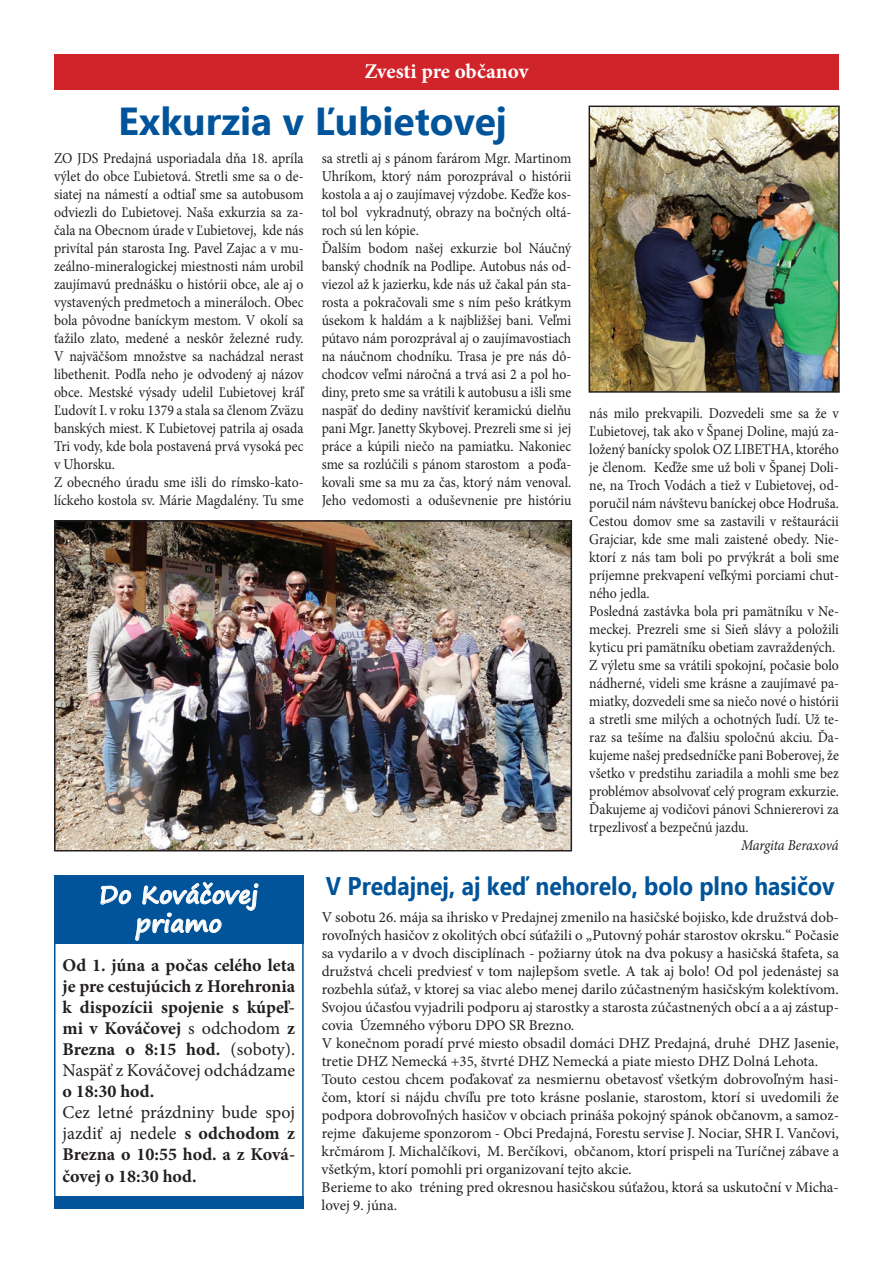
<style>
.page{position:relative;width:893px;height:1263px;background:#fff}
.page>*{position:absolute;margin:0;border:0;box-sizing:border-box;transform-origin:0 0}
.t1{font:700 39px "Ebrima";color:#015499}
.t2{font:700 25.5px "Ebrima";color:#015499;scale:.9 1}
.t3{font:700 24px/28.8px "Segoe Print";color:#fff;text-align:center}
.t4{font:700 21px "Minion Pro";color:#fff}
.t5{font:700 18px/21px "Minion Pro";color:#231f20;text-align:justify}
.t6{font:15px/18px "Minion Pro";color:#231f20;scale:.92 1}
.t7{font:15px/18px "Minion Pro";color:#231f20}
.t8{font:italic 15px "Minion Pro";letter-spacing:-.005em;color:#231f20;scale:.92 1}
.s1{font-weight:400}
</style>
<div class="page">
<div style="left:54px;top:54px;width:785px;height:36px;background:#d1232a"></div>
<img style="left:57px;top:523px;width:512px;height:325px">
<div style="left:54px;top:520px;width:518px;height:331px;border:2px solid #231f20"></div>
<div style="left:54px;top:875px;width:250px;height:69px;background:#015499"></div>
<svg style="left:100px;top:882px;width:159px;height:59px"></svg>
<div style="left:54px;top:1196px;width:250px;height:13px;background:#015499"></div>
<div style="left:54px;top:875px;width:250px;height:334px;border:2px solid #015499"></div>
<img style="left:592px;top:109px;width:245px;height:281px">
<div style="left:589px;top:106px;width:251px;height:287px;border:2px solid #231f20"></div>
<h3 class="t4" style="left:364px;top:57px;width:166px">Zvesti pre občanov</h3>
<h1 class="t1" style="left:118px;top:92px;width:393px">Exkurzia v Ľubietovej</h1>
<p class="t6" style="left:54px;top:149px;width:273px">ZO JDS Predajná usporiadala dňa 18. apríla výlet do obce Ľubietová. Stretli sme sa o de&shy;siatej na námestí a odtiaľ sme sa autobusom odviezli do Ľubietovej. Naša exkurzia sa za&shy;čala na Obecnom úrade v Ľubietovej, kde nás privítal pán starosta Ing. Pavel Zajac a v mu&shy;zeálno-mineralogickej miestnosti nám urobil zaujímavú prednášku o histórii obce, ale aj o vystavených predmetoch a mineráloch. Obec bola pôvodne baníckym mestom. V okolí sa ťažilo zlato, medené a neskôr železné rudy.<br>V najväčšom množstve sa nachádzal nerast libethenit. Podľa neho je odvodený aj názov obce. Mestské výsady udelil Ľubietovej kráľ Ľudovít I. v roku 1379 a stala sa členom Zväzu banských miest. K Ľubietovej patrila aj osada Tri vody, kde bola postavená prvá vysoká pec v Uhorsku.<br>Z obecného úradu sme išli do rímsko-kato&shy;líckeho kostola sv. Márie Magdalény. Tu sme</p>
<p class="t6" style="left:322px;top:149px;width:273px">sa stretli aj s pánom farárom Mgr. Martinom Uhríkom, ktorý nám porozprával o histórii kostola a aj o zaujímavej výzdobe. Keďže kos&shy;tol bol vykradnutý, obrazy na bočných oltá&shy;roch sú len kópie.<br>Ďalším bodom našej exkurzie bol Náučný banský chodník na Podlipe. Autobus nás od&shy;viezol až k jazierku, kde nás už čakal pán sta&shy;rosta a pokračovali sme s ním pešo krátkym úsekom k haldám a k najbližšej bani. Veľmi pútavo nám porozprával aj o zaujímavostiach na náučnom chodníku. Trasa je pre nás dô&shy;chodcov veľmi náročná a trvá asi 2 a pol ho&shy;diny, preto sme sa vrátili k autobusu a išli sme naspäť do dediny navštíviť keramickú dielňu pani Mgr. Janetty Skybovej. Prezreli sme si jej práce a kúpili niečo na pamiatku. Nakoniec sme sa rozlúčili s pánom starostom a poďa&shy;kovali sme sa mu za čas, ktorý nám venoval.<br>Jeho vedomosti a oduševnenie pre históriu</p>
<p class="t6" style="left:589px;top:404px;width:273px">nás milo prekvapili. Dozvedeli sme sa že v Ľubietovej, tak ako v Španej Doline, majú za&shy;ložený banícky spolok OZ LIBETHA, ktorého je členom. Keďže sme už boli v Španej Doli&shy;ne, na Troch Vodách a tiež v Ľubietovej, od&shy;poručil nám návštevu baníckej obce Hodruša.<br>Cestou domov sme sa zastavili v reštaurácii Grajciar, kde sme mali zaistené obedy. Nie&shy;ktorí z nás tam boli po prvýkrát a boli sme príjemne prekvapení veľkými porciami chut&shy;ného jedla.<br>Posledná zastávka bola pri pamätníku v Ne&shy;meckej. Prezreli sme si Sieň slávy a položili kyticu pri pamätníku obetiam zavraždených.<br>Z výletu sme sa vrátili spokojní, počasie bolo nádherné, videli sme krásne a zaujímavé pa&shy;miatky, dozvedeli sme sa niečo nové o histórii a stretli sme milých a ochotných ľudí. Už te&shy;raz sa tešíme na ďalšiu spoločnú akciu. Ďa&shy;kujeme našej predsedníčke pani Boberovej, že všetko v predstihu zariadila a mohli sme bez problémov absolvovať celý program exkurzie.<br>Ďakujeme aj vodičovi pánovi Schniererovi za trpezlivosť a bezpečnú jazdu.</p>
<p class="t8" style="left:741px;top:835px;width:108px">Margita Beraxová</p>
<h3 class="t3" style="left:99px;top:879px;width:161px">Do Kováčovej priamo</h3>
<p class="t5" style="left:63px;top:954px;width:234px">Od 1. júna a počas celého leta je pre cestujúcich z Horehronia k dispozícii spojenie s kúpeľ&shy;mi v Kováčovej <span class="s1">s odchodom</span> z Brezna o 8:15 hod. <span class="s1">(soboty).<br>Naspäť z Kováčovej odchádzame</span></p>
<p class="t5" style="left:63px;top:1080px;width:93px">o 18:30 hod.</p>
<p class="t5" style="left:63px;top:1101px;width:234px"><span class="s1">Cez letné prázdniny bude spoj jazdiť aj nedele</span> s odchodom z Brezna o 10:55 hod. a z Ková&shy;čovej o 18:30 hod.</p>
<h2 class="t2" style="left:326px;top:867px;width:567px">V Predajnej, aj keď nehorelo, bolo plno hasičov</h2>
<p class="t7" style="left:322px;top:908px;width:519px">V sobotu 26. mája sa ihrisko v Predajnej zmenilo na hasičské bojisko, kde družstvá dob&shy;rovoľných hasičov z okolitých obcí súťažili o „Putovný pohár starostov okrsku.“ Počasie sa vydarilo a v dvoch disciplínach - požiarny útok na dva pokusy a hasičská štafeta, sa družstvá chceli predviesť v tom najlepšom svetle. A tak aj bolo! Od pol jedenástej sa rozbehla súťaž, v ktorej sa viac alebo menej darilo zúčastneným hasičským kolektívom.<br>Svojou účasťou vyjadrili podporu aj starostky a starosta zúčastnených obcí a a aj zástup&shy;covia Územného výboru DPO SR Brezno.<br>V konečnom poradí prvé miesto obsadil domáci DHZ Predajná, druhé DHZ Jasenie, tretie DHZ Nemecká +35, štvrté DHZ Nemecká a piate miesto DHZ Dolná Lehota.<br>Touto cestou chcem poďakovať za nesmiernu obetavosť všetkým dobrovoľným hasi&shy;čom, ktorí si nájdu chvíľu pre toto krásne poslanie, starostom, ktorí si uvedomili že podpora dobrovoľných hasičov v obciach prináša pokojný spánok občanovm, a samoz&shy;rejme ďakujeme sponzorom - Obci Predajná, Forestu servise J. Nociar, SHR I. Vančovi, krčmárom J. Michalčíkovi, M. Berčíkovi, občanom, ktorí prispeli na Turíčnej zábave a všetkým, ktorí pomohli pri organizovaní tejto akcie.<br>Berieme to ako tréning pred okresnou hasičskou súťažou, ktorá sa uskutoční v Micha&shy;lovej 9. júna.</p>
</div>
